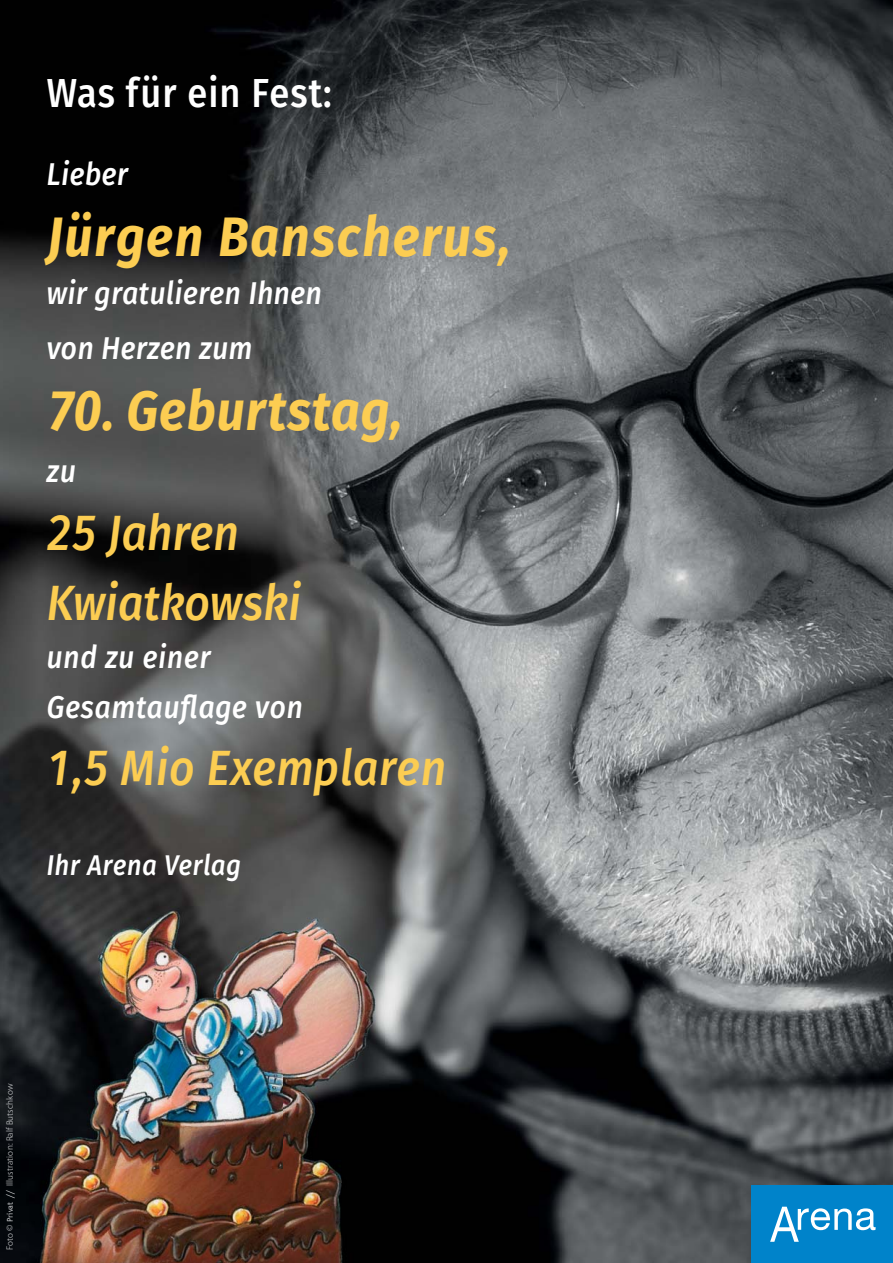
<style>
.page{position:relative;width:893px;height:1263px;background:#fff}
.page>*{position:absolute;margin:0;border:0;box-sizing:border-box;transform-origin:0 0}
.t1{font:italic 700 55.5px "bs Faris Sans 1";letter-spacing:.01em;color:#fccd52;scale:.9 1}
.t2{font:italic 700 55.5px "bs Faris Sans 1";letter-spacing:-.01em;color:#fccd52;scale:.9 1}
.t3{font:italic 600 49.5px/70.5px "bs Faris Sans 1";letter-spacing:-.01em;color:#fccd52;scale:.9 1}
.t4{font:600 40.5px "bs Faris Sans 1";letter-spacing:.01em;color:#fff;scale:.9 1}
.t5{font:italic 600 31.5px/55.5px "bs Faris Sans 1";color:#fff;scale:.9 1}
.t6{font:italic 600 28.5px "bs Faris Sans 1";letter-spacing:.01em;color:#fff;scale:.9 1}
.t7{font:8.25px "Koz Go Pro Light 90 msp RKSJ H";letter-spacing:.02em;color:#d8d9db}
.s1{font-family:"Officina Sans ITC Pro"}
.s2{font-family:"Officina Sans ITC Pro";font-size:9px}
</style>
<div class="page">
<img style="left:0;top:0;width:893px;height:1263px">
<div style="left:752px;top:1185px;width:141px;height:78px;background:#0083ca"></div>
<svg style="left:770px;top:1207px;width:105px;height:35px"></svg>
<img style="left:30px;top:907px;width:355px;height:356px">
<p class="t4" style="left:47px;top:65px;width:319px">Was für ein Fest:</p>
<p class="t5" style="left:47px;top:148px;width:92px">Lieber</p>
<h1 class="t1" style="left:47px;top:204px;width:518px">Jürgen Banscherus,</h1>
<p class="t5" style="left:47px;top:267px;width:308px">wir gratulieren Ihnen von Herzen zum</p>
<h1 class="t2" style="left:47px;top:378px;width:398px">70. Geburtstag,</h1>
<p class="t5" style="left:47px;top:445px;width:34px">zu</p>
<h2 class="t3" style="left:47px;top:500px;width:284px">25 Jahren<br>Kwiatkowski</h2>
<p class="t5" style="left:47px;top:634px;width:286px;line-height:49.5px">und zu einer<br>Gesamtauflage von</p>
<h2 class="t3" style="left:47px;top:735px;width:446px">1,5 Mio Exemplaren</h2>
<p class="t6" style="left:47px;top:853px;width:218px">Ihr Arena Verlag</p>
<p class="t7" style="left:7px;top:1250px;width:168px;rotate:-90deg">Foto © <span class="s1">Privat</span> <span class="s2">//</span> Illustration: Ralf Butschkow</p>
</div>
